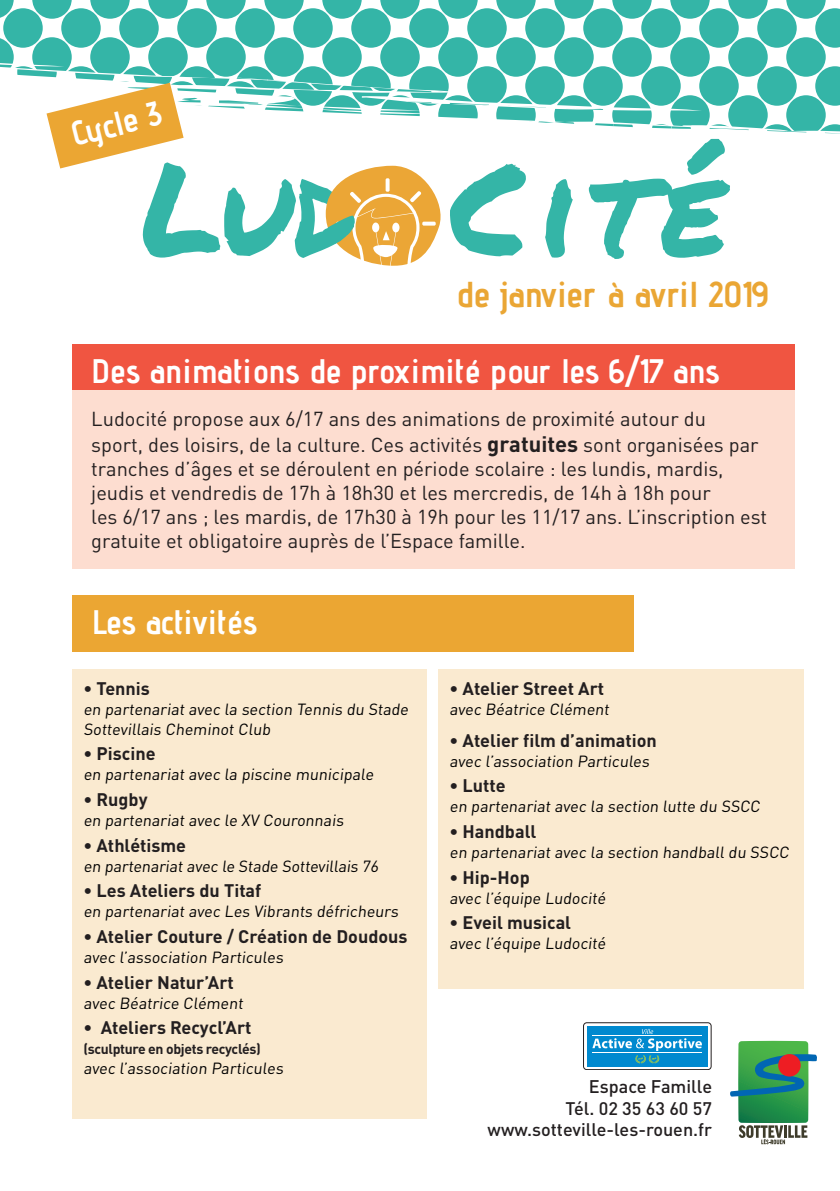
<style>
.page{position:relative;width:840px;height:1191px;background:#fff}
.page>*{position:absolute;margin:0;border:0;box-sizing:border-box;transform-origin:0 0}
.t1{font:128.2px/198.4px "Permanent Marker";letter-spacing:.075em;color:#34b5a7}
.t2{font:700 36px "Advent Pro";color:#eaa634}
.t3{font:700 34px "Advent Pro";color:#fff}
.t4{font:20px/24px "DINOT";color:#231f20}
.activité{font:700 18px "DINOT";color:#231f20}
.t5{font:500 18px "DINOT";color:#231f20}
.partenaire{font:16px/20px "DINOT";color:#000}
.activité-2{font:700 14px "DINOT";letter-spacing:-.025em;color:#231f20}
.t6{font:700 2px "Arial";color:#fff101}
.s1{color:#fff}
.s2{font-weight:700;font-size:22px}
</style>
<div class="page">
<svg style="left:730px;top:1040px;width:87px;height:104px"></svg>
<div style="left:777px;top:1054px;width:23px;height:22px;background:#ee1d23;border-radius:50%"></div>
<div style="left:72px;top:344px;width:722px;height:57px;background:#f05541"></div>
<div style="left:72px;top:390px;width:722px;height:178px;background:#fdddd0"></div>
<svg style="left:325px;top:166px;width:116px;height:100px"></svg>
<svg style="left:282px;top:0;width:557px;height:121px;fill:#34b5a7"></svg>
<svg style="left:0;top:0;width:450px;height:92px;fill:#34b5a7"></svg>
<svg style="left:407px;top:102px;width:206px;height:8px"></svg>
<svg style="left:530px;top:121px;width:309px;height:13px"></svg>
<svg style="left:583px;top:1022px;width:127px;height:47px"></svg>
<div style="left:583px;top:1022px;width:127px;height:47px;border:1px solid #231f20;border-radius:3px"></div>
<div style="left:586px;top:1026px;width:121px;height:40px;background:#0089cf"></div>
<svg style="left:592px;top:1028px;width:109px;height:35px"></svg>
<hr style="left:592px;top:1035px;width:109px;height:1px;background:#fff">
<hr style="left:592px;top:1052px;width:109px;height:1px;background:#fff">
<div style="left:72px;top:595px;width:561px;height:57px;background:#eba633"></div>
<div style="left:72px;top:669px;width:354px;height:450px;background:#faead0"></div>
<div style="left:438px;top:669px;width:365px;height:320px;background:#faead0"></div>
<svg style="left:46px;top:79px;width:236px;height:89px"></svg>
<p class="t3" style="left:67px;top:114px;width:93px;rotate:-14deg">Cycle 3</p>
<p class="t1" style="left:141px;top:106px;width:586px">Lud Cité<br><span class="s1">Lud Cité</span></p>
<p class="t2" style="left:456px;top:273px;width:313px">de janvier à avril 2019</p>
<p class="t3" style="left:91px;top:350px;width:629px">Des animations de proximité pour les 6/17 ans</p>
<p class="t4" style="left:91px;top:405px;width:668px;line-height:26.4px">Ludocité propose aux 6/17 ans des animations de proximité autour du sport, des loisirs, de la culture. Ces activités <span class="s2">gratuites</span> sont organisées par</p>
<p class="t4" style="left:91px;top:456px;width:677px">tranches d’âges et se déroulent en période scolaire : les lundis, mardis, jeudis et vendredis de 17h à 18h30 et les mercredis, de 14h à 18h pour<br>les 6/17 ans ; les mardis, de 17h30 à 19h pour les 11/17 ans. L’inscription est gratuite et obligatoire auprès de l’Espace famille.</p>
<p class="t3" style="left:92px;top:601px;width:167px">Les activités</p>
<p class="activité" style="left:83px;top:676px;width:68px">• Tennis</p>
<p class="partenaire" style="left:83px;top:698px;width:329px">en partenariat avec la section Tennis du Stade<br>Sottevillais Cheminot Club</p>
<p class="activité" style="left:83px;top:742px;width:74px">• Piscine</p>
<p class="partenaire" style="left:83px;top:764px;width:294px">en partenariat avec la piscine municipale</p>
<p class="activité" style="left:83px;top:787px;width:66px">• Rugby</p>
<p class="partenaire" style="left:83px;top:810px;width:264px">en partenariat avec le XV Couronnais</p>
<p class="activité" style="left:83px;top:833px;width:104px">• Athlétisme</p>
<p class="partenaire" style="left:83px;top:855px;width:299px">en partenariat avec le Stade Sottevillais 76</p>
<p class="activité" style="left:83px;top:879px;width:179px">• Les Ateliers du Titaf</p>
<p class="partenaire" style="left:83px;top:901px;width:319px">en partenariat avec Les Vibrants défricheurs</p>
<p class="activité" style="left:83px;top:924px;width:325px">• Atelier Couture / Création de Doudous</p>
<p class="partenaire" style="left:83px;top:947px;width:204px">avec l’association Particules</p>
<p class="activité" style="left:83px;top:970px;width:152px">• Atelier Natur’Art</p>
<p class="partenaire" style="left:83px;top:992px;width:163px">avec Béatrice Clément</p>
<p class="activité" style="left:83px;top:1016px;width:170px">• Ateliers Recycl’Art</p>
<p class="activité-2" style="left:83px;top:1040px;width:179px">(sculpture en objets recyclés)</p>
<p class="partenaire" style="left:83px;top:1058px;width:204px">avec l’association Particules</p>
<p class="activité" style="left:449px;top:676px;width:156px">• Atelier Street Art</p>
<p class="partenaire" style="left:449px;top:698px;width:163px">avec Béatrice Clément</p>
<p class="activité" style="left:449px;top:728px;width:209px">• Atelier film d’animation</p>
<p class="partenaire" style="left:449px;top:750px;width:204px">avec l’association Particules</p>
<p class="activité" style="left:449px;top:774px;width:58px">• Lutte</p>
<p class="partenaire" style="left:449px;top:796px;width:314px">en partenariat avec la section lutte du SSCC</p>
<p class="activité" style="left:449px;top:819px;width:88px">• Handball</p>
<p class="partenaire" style="left:449px;top:842px;width:343px">en partenariat avec la section handball du SSCC</p>
<p class="activité" style="left:449px;top:865px;width:82px">• Hip-Hop</p>
<p class="partenaire" style="left:449px;top:887px;width:160px">avec l’équipe Ludocité</p>
<p class="activité" style="left:449px;top:911px;width:123px">• Eveil musical</p>
<p class="partenaire" style="left:449px;top:933px;width:160px">avec l’équipe Ludocité</p>
<p class="t6" style="left:641px;top:1057px;width:3px">8</p>
<p class="t6" style="left:654px;top:1057px;width:3px">8</p>
<p class="t5" style="left:588px;top:1075px;width:125px">Espace Famille</p>
<p class="t5" style="left:565px;top:1096px;width:148px">Tél. 02 35 63 60 57</p>
<p class="t5" style="left:487px;top:1118px;width:226px">www.sotteville-les-rouen.fr</p>
</div>
